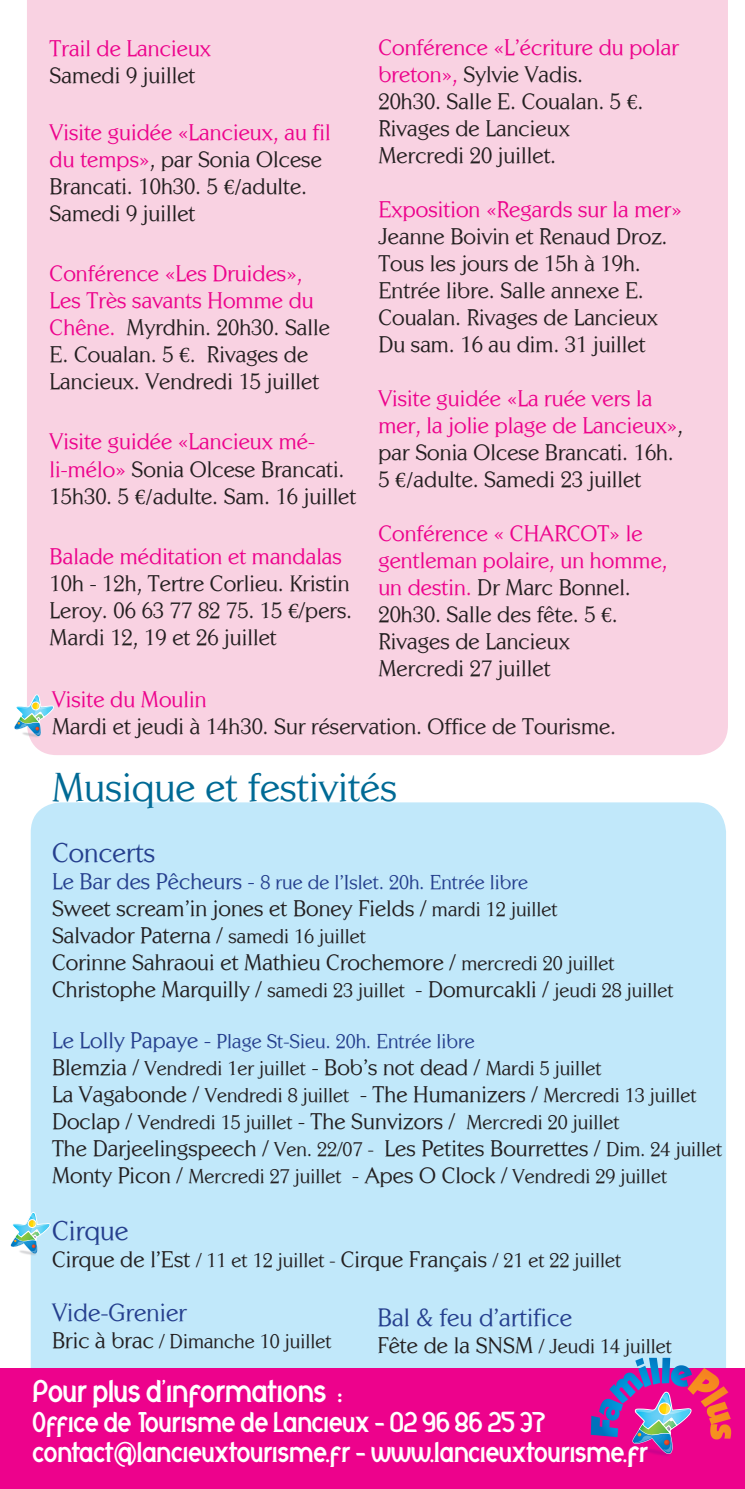
<style>
.page{position:relative;width:745px;height:1489px;background:#fff}
.page>*{position:absolute;margin:0;border:0;box-sizing:border-box;transform-origin:0 0}
.t1{font:40px "Centabel";color:#006a95}
.t2{font:27.5px "Otrebla";color:#fff}
.t3{font:27.5px "Centabel";color:#253f8e}
.t4{font:25px "Otrebla";color:#fff}
.t5{font:25px "Centabel";color:#253f8e}
.t6{font:22.5px/27px "Centabel";color:#231f20}
.t7{font:22.5px/27px "Centabel";color:#ed028c}
.t8{font:20px "Centabel";color:#231f20}
.t9{font:20px "Centabel";color:#253f8e}
.s1{color:#ed028c}
.s2{font-family:"Minion Pro"}
.s3{color:#231f20}
.s4{font-family:"Minion Pro";color:#231f20}
.s5{font-size:22.5px}
.s6{font-size:20px}
</style>
<div class="page">
<div style="left:31px;top:802px;width:694px;height:566px;background:#c1e8fa"></div>
<div style="left:0;top:1368px;width:744px;height:120px;background:#ed028c"></div>
<img style="left:652px;top:1453px;width:19px;height:3px">
<svg style="left:590px;top:1357px;width:140px;height:96px"></svg>
<div style="left:27px;top:0;width:700px;height:755px;background:#f9d2e2"></div>
<img style="left:27px;top:736px;width:21px;height:10px">
<svg style="left:14px;top:694px;width:40px;height:42px"></svg>
<img style="left:23px;top:1253px;width:21px;height:10px">
<svg style="left:10px;top:1211px;width:40px;height:42px"></svg>
<p class="t7" style="left:50px;top:35px;width:163px">Trail de Lancieux</p>
<p class="t6" style="left:50px;top:62px;width:147px">Samedi 9 juillet</p>
<p class="t6" style="left:50px;top:119px;width:282px"><span class="s1">Visite guidée «Lancieux, au fil du temps»</span>, par Sonia Olcese<br>Brancati. 10h30. 5 <span class="s2">€/</span>adulte.<br>Samedi 9 juillet</p>
<p class="t7" style="left:50px;top:260px;width:254px">Conférence «Les Druides»,</p>
<p class="t6" style="left:50px;top:287px;width:282px"><span class="s1">Les Très savants Homme du<br>Chêne.</span> Myrdhin. 20h30. Salle<br>E. Coualan. 5 <span class="s2">€</span>. Rivages de<br>Lancieux. Vendredi 15 juillet</p>
<p class="t7" style="left:50px;top:428px;width:296px">Visite guidée «Lancieux mé&shy;li-mélo» <span class="s3">Sonia Olcese Brancati.</span></p>
<p class="t6" style="left:50px;top:482px;width:308px">15h30. 5 <span class="s2">€/</span>adulte. Sam. 16 juillet</p>
<p class="t7" style="left:50px;top:542px;width:293px">Balade méditation et mandalas</p>
<p class="t6" style="left:50px;top:569px;width:304px">10h - 12h, Tertre Corlieu. Kristin<br>Leroy. 06 63 77 82 75. 15 <span class="s2">€</span>/pers.</p>
<p class="t6" style="left:50px;top:623px;width:228px">Mardi 12, 19 et 26 juillet</p>
<p class="t7" style="left:378px;top:33px;width:302px">Conférence «L’écriture du polar breton», <span class="s3">Sylvie Vadis.</span></p>
<p class="t6" style="left:378px;top:87px;width:266px">20h30. Salle E. Coualan. 5 <span class="s2">€</span>.</p>
<p class="t6" style="left:378px;top:114px;width:193px">Rivages de Lancieux</p>
<p class="t6" style="left:378px;top:141px;width:179px">Mercredi 20 juillet.</p>
<p class="t7" style="left:378px;top:195px;width:305px">Exposition «Regards sur la mer»</p>
<p class="t6" style="left:378px;top:222px;width:290px">Jeanne Boivin et Renaud Droz.</p>
<p class="t6" style="left:378px;top:249px;width:263px">Tous les jours de 15h à 19h.</p>
<p class="t6" style="left:378px;top:276px;width:281px">Entrée libre. Salle annexe E.<br>Coualan. Rivages de Lancieux</p>
<p class="t6" style="left:378px;top:330px;width:268px">Du sam. 16 au dim. 31 juillet</p>
<p class="t7" style="left:378px;top:384px;width:306px">Visite guidée «La ruée vers la mer, la jolie plage de Lancieux»<span class="s3">, par Sonia Olcese Brancati. 16h.<br>5</span> <span class="s4">€/</span><span class="s3">adulte. Samedi 23 juillet</span></p>
<p class="t7" style="left:378px;top:519px;width:290px">Conférence « CHARCOT» le gentleman polaire, un homme, un destin. <span class="s3">Dr Marc Bonnel.<br>20h30. Salle des fête. 5</span> <span class="s4">€</span><span class="s3">.</span></p>
<p class="t6" style="left:378px;top:627px;width:193px">Rivages de Lancieux</p>
<p class="t6" style="left:378px;top:654px;width:173px">Mercredi 27 juillet</p>
<p class="t7" style="left:52px;top:685px;width:156px">Visite du Moulin</p>
<p class="t6" style="left:52px;top:712px;width:565px">Mardi et jeudi à 14h30. Sur réservation. Office de Tourisme.</p>
<p class="t1" style="left:52px;top:764px;width:346px">Musique et festivités</p>
<p class="t3" style="left:52px;top:836px;width:105px">Concerts</p>
<p class="t9" style="left:52px;top:870px;width:477px"><span class="s5">Le Bar des Pêcheurs -</span> 8 rue de l’Islet. 20h. Entrée libre</p>
<p class="t6" style="left:52px;top:894px;width:507px">Sweet scream’in jones et Boney Fields / <span class="s6">mardi 12 juillet</span></p>
<p class="t6" style="left:52px;top:921px;width:315px">Salvador Paterna / <span class="s6">samedi 16 juillet</span></p>
<p class="t6" style="left:52px;top:948px;width:563px">Corinne Sahraoui et Mathieu Crochemore / <span class="s6">mercredi 20 juillet</span></p>
<p class="t6" style="left:52px;top:975px;width:622px">Christophe Marquilly / <span class="s6">samedi 23 juillet</span> - Domurcakli / <span class="s6">jeudi 28 juillet</span></p>
<p class="t9" style="left:52px;top:1029px;width:424px"><span class="s5">Le Lolly Papaye -</span> Plage St-Sieu. 20h. Entrée libre</p>
<p class="t8" style="left:52px;top:1056px;width:550px"><span class="s5">Blemzia /</span> Vendredi 1er juillet <span class="s5">- Bob’s not dead /</span> Mardi 5 juillet</p>
<p class="t8" style="left:52px;top:1083px;width:645px"><span class="s5">La Vagabonde /</span> Vendredi 8 juillet <span class="s5">- The Humanizers /</span> Mercredi 13 juillet</p>
<p class="t8" style="left:52px;top:1110px;width:568px"><span class="s5">Doclap /</span> Vendredi 15 juillet <span class="s5">- The Sunvizors /</span> Mercredi 20 juillet</p>
<p class="t6" style="left:52px;top:1134px;width:671px">The Darjeelingspeech / <span class="s6">Ven. 22/07 -</span> Les Petites Bourrettes / <span class="s6">Dim. 24 juillet</span></p>
<p class="t8" style="left:52px;top:1164px;width:616px"><span class="s5">Monty Picon /</span> Mercredi 27 juillet <span class="s5">- Apes O Clock /</span> Vendredi 29 juillet</p>
<p class="t3" style="left:52px;top:1214px;width:78px">Cirque</p>
<p class="t8" style="left:52px;top:1248px;width:570px"><span class="s5">Cirque de l’Est</span> / 11 et 12 juillet - <span class="s5">Cirque Français</span> / 21 et 22 juillet</p>
<p class="t5" style="left:52px;top:1297px;width:136px">Vide-Grenier</p>
<p class="t8" style="left:52px;top:1329px;width:281px"><span class="s5">Bric à brac</span> / Dimanche 10 juillet</p>
<p class="t5" style="left:377px;top:1302px;width:196px">Bal &amp; feu d’artifice</p>
<p class="t8" style="left:377px;top:1333px;width:296px"><span class="s5">Fête de la SNSM</span> / Jeudi 14 juillet</p>
<p class="t2" style="left:33px;top:1373px;width:311px">Pour plus d’informations :</p>
<p class="t4" style="left:33px;top:1406px;width:513px">Office de Tourisme de Lancieux - 02 96 86 25 37</p>
<p class="t4" style="left:33px;top:1436px;width:616px">contact@lancieuxtourisme.fr - www.lancieuxtourisme.fr</p>
</div>
